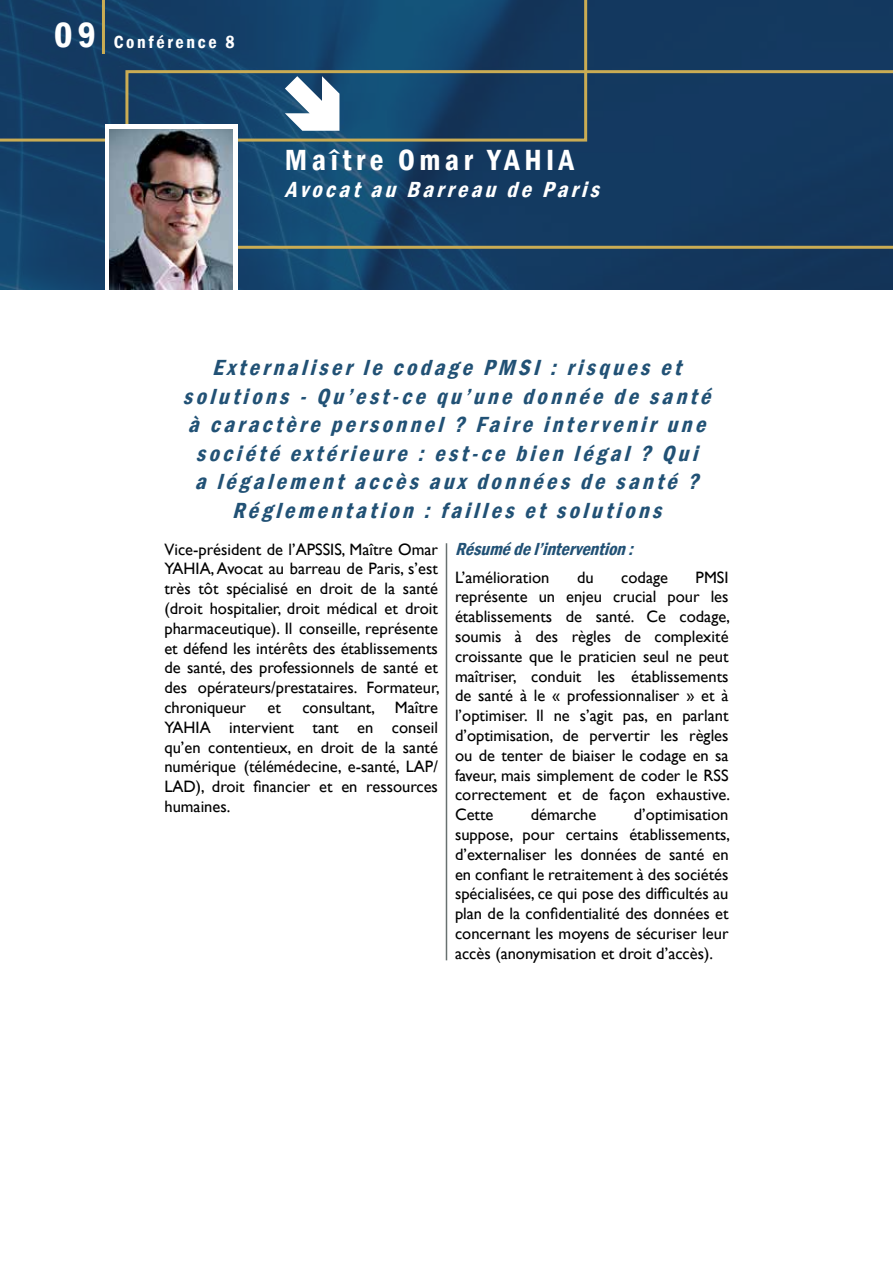
<style>
.page{position:relative;width:893px;height:1263px;background:#fff}
.page>*{position:absolute;margin:0;border:0;box-sizing:border-box;transform-origin:0 0}
.t1{font:600 condensed 36px "Franklin Gothic";color:#fff}
.t2{font:600 condensed 30px "Franklin Gothic";letter-spacing:.15em;color:#fff}
.t3{font:italic 600 condensed 22.5px/28.5px "Franklin Gothic";color:#215175;text-align:center}
.t4{font:italic 600 condensed 22.5px "Franklin Gothic";color:#fff}
.t5{font:italic 600 condensed 18px "Franklin Gothic";color:#215175}
.t6{font:600 condensed 18px "Franklin Gothic";letter-spacing:.15em;color:#fff}
.t7{font:16.5px/19.8px "Gill Sans";color:#000;text-align:justify}
</style>
<div class="page">
<img style="left:0;top:0;width:893px;height:289px">
<svg style="left:0;top:0;width:587px;height:142px;background:#144168"></svg>
<hr style="left:102px;top:0;width:3px;height:54px;background:#caac54">
<hr style="left:446px;top:543px;width:1px;height:417px;background:#687170">
<svg style="left:125px;top:70px;width:768px;height:179px;background:#204667"></svg>
<div style="left:105px;top:125px;width:132px;height:171px;background:#fff"></div>
<img style="left:110px;top:129px;width:122px;height:161px">
<h1 class="t1" style="left:54px;top:11px;width:44px">09</h1>
<p class="t6" style="left:114px;top:30px;width:123px">Conférence 8</p>
<h2 class="t2" style="left:285px;top:140px;width:291px">Maître Omar YAHIA</h2>
<h3 class="t4" style="left:285px;top:175px;width:323px">Avocat au Barreau de Paris</h3>
<p class="t3" style="left:183px;top:353px;width:537px">Externaliser le codage PMSI : risques et solutions - Qu’est-ce qu’une donnée de santé à caractère personnel ? Faire intervenir une société extérieure : est-ce bien légal ? Qui<br>a légalement accès aux données de santé ?<br>Réglementation : failles et solutions</p>
<p class="t7" style="left:164px;top:539px;width:277px">Vice-président de l’APSSIS, Maître Omar YAHIA, Avocat au barreau de Paris, s’est très tôt spécialisé en droit de la santé (droit hospitalier, droit médical et droit pharmaceutique). Il conseille, représente et défend les intérêts des établissements de santé, des professionnels de santé et des opérateurs/prestataires. Formateur, chroniqueur</p>
<p class="t7" style="left:164px;top:698px;width:275px;text-indent:138px">consultant, Maître YAHIA intervient tant en conseil qu’en contentieux, en droit de la santé numérique (télémédecine, e-santé, LAP/ LAD), droit financier et en ressources humaines.</p>
<p class="t7" style="left:268px;top:698px;width:15px">et</p>
<p class="t5" style="left:455px;top:537px;width:186px">Résumédel’intervention:</p>
<p class="t7" style="left:455px;top:567px;width:96px">L’amélioration</p>
<p class="t7" style="left:577px;top:567px;width:18px">du</p>
<p class="t7" style="left:621px;top:567px;width:48px">codage</p>
<p class="t7" style="left:455px;top:567px;width:277px;text-indent:241px">PMSI représente un enjeu crucial pour les établissements de santé. Ce codage, soumis à des règles de complexité croissante que le praticien seul ne peut maîtriser, conduit les établissements de santé à le « professionnaliser » et à l’optimiser. Il ne s’agit pas, en parlant d’optimisation, de pervertir les règles ou de tenter de biaiser le codage en sa faveur, mais simplement de coder le RSS correctement et de façon exhaustive.<br>Cette</p>
<p class="t7" style="left:531px;top:805px;width:67px">démarche</p>
<p class="t7" style="left:455px;top:805px;width:277px;text-indent:179px">d’optimisation suppose, pour certains établissements, d’externaliser les données de santé en en confiant le retraitement à des sociétés spécialisées, ce qui pose des difficultés au plan de la confidentialité des données et concernant les moyens de sécuriser leur accès (anonymisation et droit d’accès).</p>
</div>
